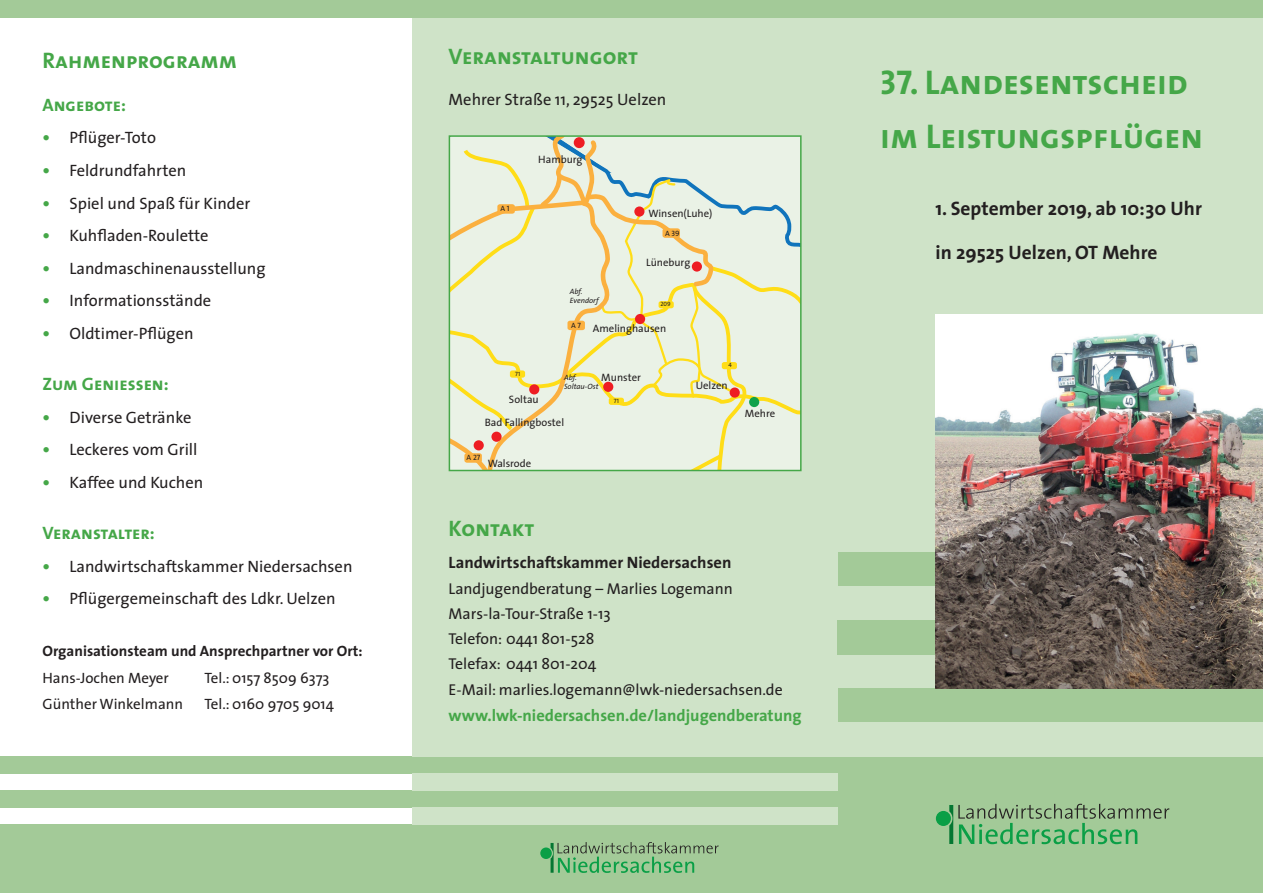
<style>
.page{position:relative;width:1263px;height:893px;background:#fff}
.page>*{position:absolute;margin:0;border:0;box-sizing:border-box;transform-origin:0 0}
.t1{font:34.5px/54.2px "The Sans Bold Caps";color:#45a748}
.t2{font:22.5px "The Sans Bold Caps";color:#45a748}
.t3{font:700 19.5px "The Sans";color:#231f20}
.t4{font:18px "The Sans Bold Caps";color:#45a748}
.t5{font:16.5px "The Sans";color:#231f20}
.t6{font:700 16.5px "The Sans";color:#45a748}
.t7{font:700 16.5px "The Sans";color:#231f20}
.t8{font:15.75px/25.3px "The Sans";color:#231f20}
.t9{font:15px "The Sans";color:#231f20}
.t10{font:700 15px "The Sans";color:#231f20}
.t11{font:10.8px "The Sans";color:#231f20}
.t12{font:italic 7.65px/9.1px "The Sans";color:#231f20}
.t13{font:7.65px "The Sans Caps";color:#231f20}
.t14{font:6.15px "The Sans Caps";color:#231f20}
.s1{font-family:"The Sans Bold Caps";font-size:18px;color:#45a748}
</style>
<div class="page">
<div style="left:412px;top:17px;width:851px;height:536px;background:#cfe3c8"></div>
<div style="left:838px;top:553px;width:425px;height:34px;background:#a3ca98"></div>
<div style="left:838px;top:587px;width:425px;height:34px;background:#cfe3c8"></div>
<div style="left:838px;top:655px;width:425px;height:34px;background:#cfe3c8"></div>
<div style="left:838px;top:757px;width:425px;height:136px;background:#a3ca98"></div>
<div style="left:0;top:0;width:1263px;height:17px;background:#a3ca98"></div>
<div style="left:0;top:825px;width:838px;height:68px;background:#a3ca98"></div>
<div style="left:0;top:791px;width:838px;height:17px;background:#a3ca98"></div>
<div style="left:0;top:757px;width:838px;height:17px;background:#a3ca98"></div>
<div style="left:838px;top:689px;width:425px;height:34px;background:#a3ca98"></div>
<div style="left:412px;top:553px;width:426px;height:204px;background:#cfe3c8"></div>
<div style="left:412px;top:774px;width:426px;height:17px;background:#cfe3c8"></div>
<div style="left:412px;top:808px;width:426px;height:17px;background:#cfe3c8"></div>
<div style="left:838px;top:723px;width:425px;height:34px;background:#cfe3c8"></div>
<svg style="left:949px;top:804px;width:220px;height:40px"></svg>
<div style="left:936px;top:811px;width:15px;height:15px;background:#0a9f46;border-radius:50%"></div>
<svg style="left:551px;top:842px;width:168px;height:31px"></svg>
<div style="left:540px;top:847px;width:12px;height:12px;background:#0a9f46;border-radius:50%"></div>
<div style="left:838px;top:621px;width:425px;height:34px;background:#a3ca98"></div>
<img style="left:935px;top:315px;width:328px;height:374px">
<svg style="left:452px;top:136px;width:350px;height:334px;background:#e9ebd3"></svg>
<div style="left:749px;top:397px;width:10px;height:10px;background:#0fa14a;border-radius:50%"></div>
<div style="left:449px;top:135px;width:352px;height:336px;border:2px solid #45a748"></div>
<h2 class="t2" style="left:43px;top:46px;width:196px">Rahmenprogramm</h2>
<p class="t4" style="left:43px;top:93px;width:85px">Angebote:</p>
<p class="t5" style="left:43px;top:127px;width:115px"><span class="s1">•</span> Pflüger-Toto</p>
<p class="t5" style="left:43px;top:160px;width:145px"><span class="s1">•</span> Feldrundfahrten</p>
<p class="t5" style="left:43px;top:192px;width:209px"><span class="s1">•</span> Spiel und Spaß für Kinder</p>
<p class="t5" style="left:43px;top:225px;width:168px"><span class="s1">•</span> Kuhfladen-Roulette</p>
<p class="t5" style="left:43px;top:257px;width:225px"><span class="s1">•</span> Landmaschinenausstellung</p>
<p class="t5" style="left:43px;top:290px;width:170px"><span class="s1">•</span> Informationsstände</p>
<p class="t5" style="left:43px;top:323px;width:153px"><span class="s1">•</span> Oldtimer-Pflügen</p>
<p class="t4" style="left:43px;top:372px;width:128px">Zum Geniessen:</p>
<p class="t5" style="left:43px;top:406px;width:151px"><span class="s1">•</span> Diverse Getränke</p>
<p class="t5" style="left:43px;top:439px;width:157px"><span class="s1">•</span> Leckeres vom Grill</p>
<p class="t5" style="left:43px;top:472px;width:162px"><span class="s1">•</span> Kaffee und Kuchen</p>
<p class="t4" style="left:43px;top:521px;width:114px">Veranstalter:</p>
<p class="t5" style="left:43px;top:556px;width:311px"><span class="s1">•</span> Landwirtschaftskammer Niedersachsen</p>
<p class="t5" style="left:43px;top:588px;width:295px"><span class="s1">•</span> Pflügergemeinschaft des Ldkr. Uelzen</p>
<p class="t10" style="left:43px;top:642px;width:322px">Organisationsteam und Ansprechpartner vor Ort:</p>
<p class="t9" style="left:43px;top:668px;width:128px">Hans-Jochen Meyer</p>
<p class="t9" style="left:205px;top:668px;width:126px">Tel.: 0157 8509 6373</p>
<p class="t9" style="left:43px;top:695px;width:142px">Günther Winkelmann</p>
<p class="t9" style="left:205px;top:695px;width:131px">Tel.: 0160 9705 9014</p>
<h2 class="t2" style="left:449px;top:42px;width:191px">Veranstaltungort</h2>
<p class="t5" style="left:449px;top:89px;width:219px">Mehrer Straße 11, 29525 Uelzen</p>
<p class="t13" style="left:500px;top:204px;width:11px">A 1</p>
<p class="t14" style="left:515px;top:370px;width:6px">71</p>
<p class="t11" style="left:538px;top:152px;width:46px">Hamburg</p>
<p class="t12" style="left:570px;top:286px;width:30px">Abf.<br>Evendorf</p>
<p class="t11" style="left:648px;top:206px;width:66px">Winsen(Luhe)</p>
<p class="t13" style="left:665px;top:228px;width:16px">A 39</p>
<p class="t11" style="left:646px;top:256px;width:46px">Lüneburg</p>
<p class="t14" style="left:660px;top:300px;width:12px">209</p>
<p class="t13" style="left:571px;top:320px;width:11px">A 7</p>
<p class="t11" style="left:593px;top:321px;width:75px">Amelinghausen</p>
<p class="t11" style="left:601px;top:370px;width:41px">Munster</p>
<p class="t12" style="left:564px;top:373px;width:36px">Abf.<br>Soltau-Ost</p>
<p class="t14" style="left:728px;top:361px;width:5px">4</p>
<p class="t11" style="left:696px;top:378px;width:33px">Uelzen</p>
<p class="t11" style="left:509px;top:392px;width:31px">Soltau</p>
<p class="t11" style="left:485px;top:415px;width:81px">Bad Fallingbostel</p>
<p class="t13" style="left:467px;top:453px;width:15px">A 27</p>
<p class="t11" style="left:488px;top:457px;width:45px">Walsrode</p>
<p class="t14" style="left:614px;top:397px;width:6px">71</p>
<p class="t11" style="left:745px;top:406px;width:32px">Mehre</p>
<h2 class="t2" style="left:449px;top:514px;width:87px">Kontakt</h2>
<p class="t7" style="left:449px;top:552px;width:284px">Landwirtschaftskammer Niedersachsen</p>
<p class="t8" style="left:449px;top:576px;width:336px">Landjugendberatung – Marlies Logemann<br>Mars-la-Tour-Straße 1-13<br>Telefon: 0441 801-528<br>Telefax: 0441 801-204<br>E-Mail: marlies.logemann@lwk-niedersachsen.de</p>
<p class="t6" style="left:449px;top:705px;width:355px">www.lwk-niedersachsen.de/landjugendberatung</p>
<h1 class="t1" style="left:880px;top:56px;width:324px">37. Landesentscheid im Leistungspflügen</h1>
<p class="t3" style="left:935px;top:195px;width:268px">1. September 2019, ab 10:30 Uhr</p>
<p class="t3" style="left:935px;top:240px;width:223px">in 29525 Uelzen, OT Mehre</p>
</div>
